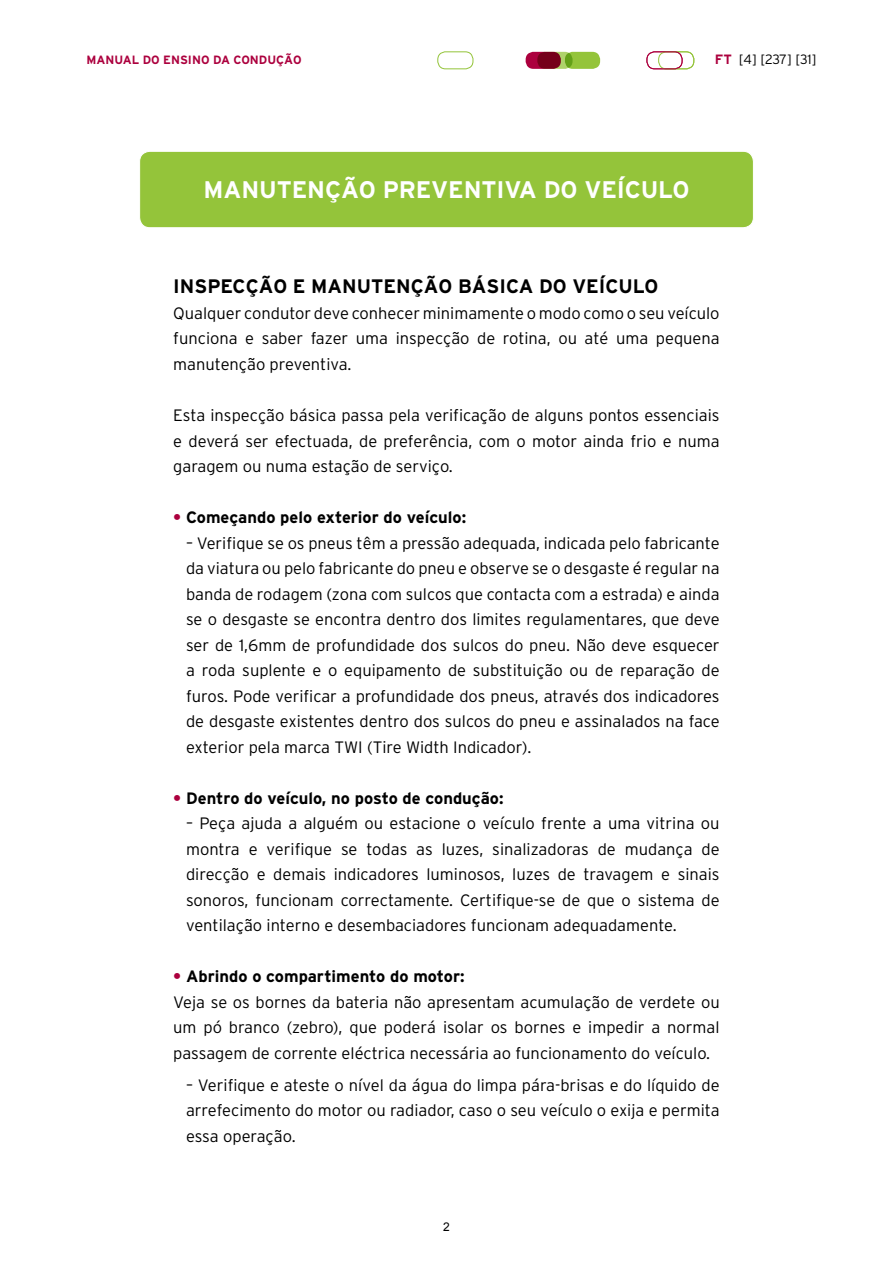
<style>
.page{position:relative;width:893px;height:1263px;background:#fff}
.page>*{position:absolute;margin:0;border:0;box-sizing:border-box;transform-origin:0 0}
.Texto_Body_Copy{font:700 24px "Interstate";letter-spacing:-.005em;color:#fff}
.t1{font:700 19.5px "Interstate";color:#000}
.t2{font:300 16.5px/25.5px "Interstate";color:#000;text-align:justify}
.t3{font:700 16.5px "Interstate";color:#000}
.t4{font:300 13.5px "Interstate";color:#000}
.t5{font:700 12px "Interstate";color:#ac003e}
.t6{font:12px "Arial";color:#000}
.s1{font-weight:700;color:#ac003e}
.s2{color:#ac003e}
</style>
<div class="page">
<div style="left:139px;top:151px;width:615px;height:77px;background:#94c43a"></div>
<svg style="left:526px;top:52px;width:74px;height:17px"></svg>
<svg style="left:437px;top:52px;width:36px;height:17px"></svg>
<svg style="left:647px;top:52px;width:47px;height:17px"></svg>
<p class="t5" style="left:86px;top:53px;width:217px">MANUAL DO ENSINO DA CONDUÇÃO</p>
<p class="t4" style="left:715px;top:51px;width:103px"><span class="s1">FT</span> [4] [237] [31]</p>
<p class="Texto_Body_Copy" style="left:204px;top:176px;width:487px">MANUTENÇÃO PREVENTIVA DO VEÍCULO</p>
<p class="t1" style="left:173px;top:276px;width:487px">INSPECÇÃO E MANUTENÇÃO BÁSICA DO VEÍCULO</p>
<p class="t2" style="left:173px;top:300px;width:548px">Qualquer condutor deve conhecer minimamente o modo como o seu veículo funciona e saber fazer uma inspecção de rotina, ou até uma pequena manutenção preventiva.</p>
<p class="t2" style="left:173px;top:402px;width:548px">Esta inspecção básica passa pela verificação de alguns pontos essenciais e deverá ser efectuada, de preferência, com o motor ainda frio e numa garagem ou numa estação de serviço.</p>
<p class="t3" style="left:173px;top:508px;width:294px"><span class="s2">•</span> Começando pelo exterior do veículo:</p>
<p class="t2" style="left:186px;top:530px;width:535px">– Verifique se os pneus têm a pressão adequada, indicada pelo fabricante da viatura ou pelo fabricante do pneu e observe se o desgaste é regular na banda de rodagem (zona com sulcos que contacta com a estrada) e ainda se o desgaste se encontra dentro dos limites regulamentares, que deve ser de 1,6mm de profundidade dos sulcos do pneu. Não deve esquecer a roda suplente e o equipamento de substituição ou de reparação de furos. Pode verificar a profundidade dos pneus, através dos indicadores de desgaste existentes dentro dos sulcos do pneu e assinalados na face exterior pela marca TWI (Tire Width Indicador).</p>
<p class="t3" style="left:173px;top:789px;width:332px"><span class="s2">•</span> Dentro do veículo, no posto de condução:</p>
<p class="t2" style="left:186px;top:810px;width:535px">– Peça ajuda a alguém ou estacione o veículo frente a uma vitrina ou montra e verifique se todas as luzes, sinalizadoras de mudança de direcção e demais indicadores luminosos, luzes de travagem e sinais sonoros, funcionam correctamente. Certifique-se de que o sistema de ventilação interno e desembaciadores funcionam adequadamente.</p>
<p class="t3" style="left:173px;top:967px;width:293px"><span class="s2">•</span> Abrindo o compartimento do motor:</p>
<p class="t2" style="left:173px;top:989px;width:548px">Veja se os bornes da bateria não apresentam acumulação de verdete ou um pó branco (zebro), que poderá isolar os bornes e impedir a normal passagem de corrente eléctrica necessária ao funcionamento do veículo.</p>
<p class="t2" style="left:186px;top:1072px;width:535px">– Verifique e ateste o nível da água do limpa pára-brisas e do líquido de arrefecimento do motor ou radiador, caso o seu veículo o exija e permita essa operação.</p>
<p class="t6" style="left:443px;top:1219px;width:8px">2</p>
</div>
